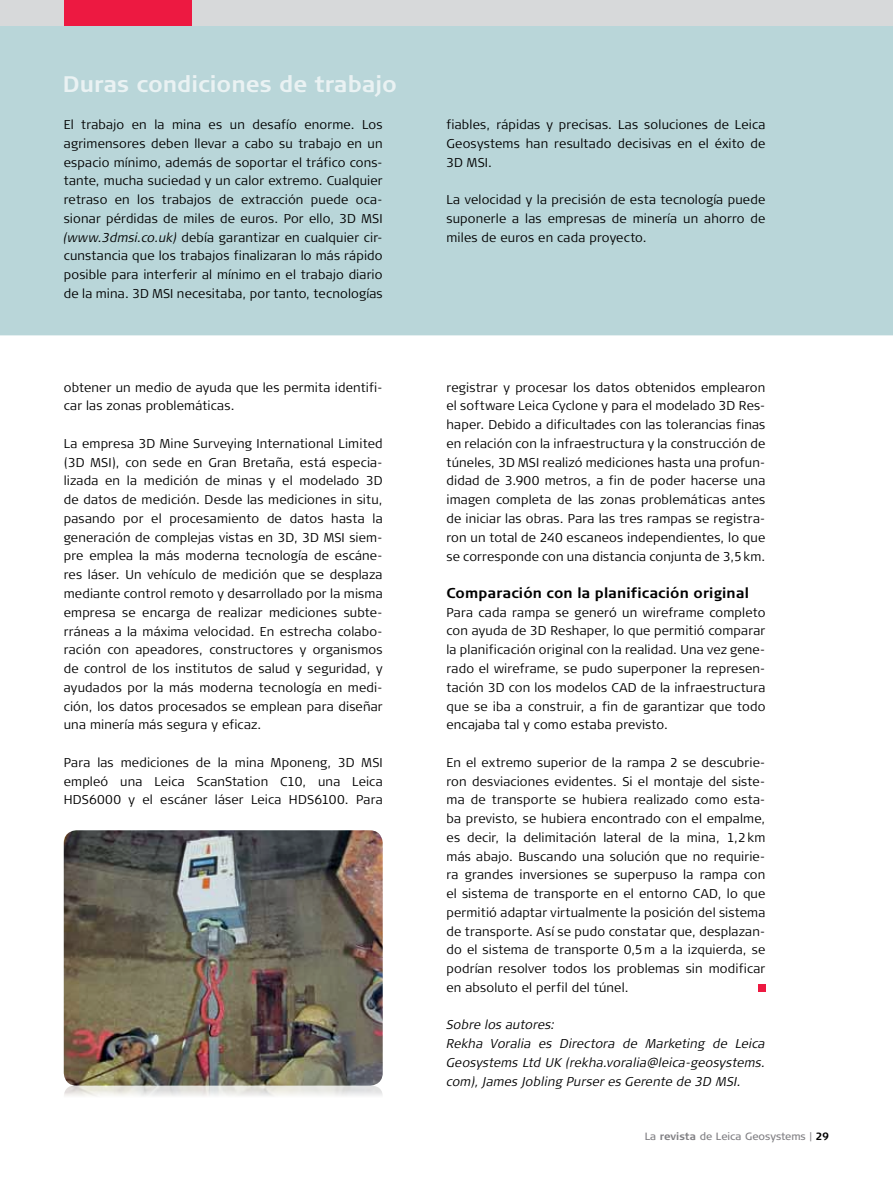
<style>
.page{position:relative;width:893px;height:1191px;background:#fff}
.page>*{position:absolute;margin:0;border:0;box-sizing:border-box;transform-origin:0 0}
.t1{font:700 22.5px "Signa Column";color:#eaf2f3}
.t2{font:700 14.25px "Signa Column";letter-spacing:.01em;color:#000}
.t3{font:300 12.75px/18.8px "Signa Column";letter-spacing:.015em;color:#000;text-align:justify}
.t4{font:italic 300 12.75px/18.8px "Signa Column";letter-spacing:.01em;color:#000}
.t5{font:10.5px "Signa Column";color:#807f83}
.s1{font-style:italic}
.s2{font-weight:700}
.s3{font-weight:700;color:#000}
</style>
<div class="page">
<div style="left:0;top:26px;width:893px;height:309px;background:#b9d6d9"></div>
<svg style="left:64px;top:1085px;width:318px;height:11px;fill:#e8e8e3"></svg>
<img style="left:64px;top:830px;width:319px;height:255px;border-radius:13px">
<div style="left:0;top:0;width:893px;height:26px;background:#d7d9da"></div>
<div style="left:64px;top:0;width:127px;height:26px;background:#ed1941"></div>
<div style="left:758px;top:984px;width:7px;height:7px;background:#ed1941"></div>
<h1 class="t1" style="left:63px;top:71px;width:336px">Duras condiciones de trabajo</h1>
<p class="t3" style="left:64px;top:115px;width:320px">El trabajo en la mina es un desafío enorme. Los agrimensores deben llevar a cabo su trabajo en un espacio mínimo, además de soportar el tráfico cons&shy;tante, mucha suciedad y un calor extremo. Cualquier retraso en los trabajos de extracción puede oca&shy;sionar pérdidas de miles de euros. Por ello, 3D MSI <span class="s1">(www.3dmsi.co.uk)</span> debía garantizar en cualquier cir&shy;cunstancia que los trabajos finalizaran lo más rápido posible para interferir al mínimo en el trabajo diario de la mina. 3D MSI necesitaba, por tanto, tecnologías</p>
<p class="t3" style="left:446px;top:115px;width:320px">fiables, rápidas y precisas. Las soluciones de Leica Geosystems han resultado decisivas en el éxito de 3D MSI.</p>
<p class="t3" style="left:446px;top:190px;width:320px">La velocidad y la precisión de esta tecnología puede suponerle a las empresas de minería un ahorro de miles de euros en cada proyecto.</p>
<p class="t3" style="left:64px;top:378px;width:320px">obtener un medio de ayuda que les permita identifi&shy;car las zonas problemáticas.</p>
<p class="t3" style="left:64px;top:434px;width:320px">La empresa 3D Mine Surveying International Limited (3D MSI), con sede en Gran Bretaña, está especia&shy;lizada en la medición de minas y el modelado 3D de datos de medición. Desde las mediciones in situ, pasando por el procesamiento de datos hasta la generación de complejas vistas en 3D, 3D MSI siem&shy;pre emplea la más moderna tecnología de escáne&shy;res láser. Un vehículo de medición que se desplaza mediante control remoto y desarrollado por la misma empresa se encarga de realizar mediciones subte&shy;rráneas a la máxima velocidad. En estrecha colabo&shy;ración con apeadores, constructores y organismos de control de los institutos de salud y seguridad, y ayudados por la más moderna tecnología en medi&shy;ción, los datos procesados se emplean para diseñar una minería más segura y eficaz.</p>
<p class="t3" style="left:64px;top:753px;width:320px">Para las mediciones de la mina Mponeng, 3D MSI empleó una Leica ScanStation C10, una Leica HDS6000 y el escáner láser Leica HDS6100. Para</p>
<p class="t3" style="left:446px;top:378px;width:320px">registrar y procesar los datos obtenidos emplearon el software Leica Cyclone y para el modelado 3D Res&shy;haper. Debido a dificultades con las tolerancias finas en relación con la infraestructura y la construcción de túneles, 3D MSI realizó mediciones hasta una profun&shy;didad de 3.900 metros, a fin de poder hacerse una imagen completa de las zonas problemáticas antes de iniciar las obras. Para las tres rampas se registra&shy;ron un total de 240 escaneos independientes, lo que se corresponde con una distancia conjunta de 3,5km.</p>
<p class="t2" style="left:446px;top:584px;width:304px">Comparación con la planificación original</p>
<p class="t3" style="left:446px;top:603px;width:320px">Para cada rampa se generó un wireframe completo con ayuda de 3D Reshaper, lo que permitió comparar la planificación original con la realidad. Una vez gene&shy;rado el wireframe, se pudo superponer la represen&shy;tación 3D con los modelos CAD de la infraestructura que se iba a construir, a fin de garantizar que todo encajaba tal y como estaba previsto.</p>
<p class="t3" style="left:446px;top:753px;width:320px">En el extremo superior de la rampa 2 se descubrie&shy;ron desviaciones evidentes. Si el montaje del siste&shy;ma de transporte se hubiera realizado como esta&shy;ba previsto, se hubiera encontrado con el empalme, es decir, la delimitación lateral de la mina, 1,2km más abajo. Buscando una solución que no requirie&shy;ra grandes inversiones se superpuso la rampa con el sistema de transporte en el entorno CAD, lo que permitió adaptar virtualmente la posición del sistema de transporte. Así se pudo constatar que, desplazan&shy;do el sistema de transporte 0,5m a la izquierda, se podrían resolver todos los problemas sin modificar en absoluto el perfil del túnel.</p>
<p class="t4" style="left:446px;top:1015px;width:320px">Sobre los autores:<br>Rekha Voralia es Directora de Marketing de Leica Geosystems Ltd UK (rekha.voralia@leica-geosystems. com), James Jobling Purser es Gerente de 3D MSI.</p>
<p class="t5" style="left:645px;top:1129px;width:186px">La <span class="s2">revista</span> de Leica Geosystems | <span class="s3">29</span></p>
</div>
